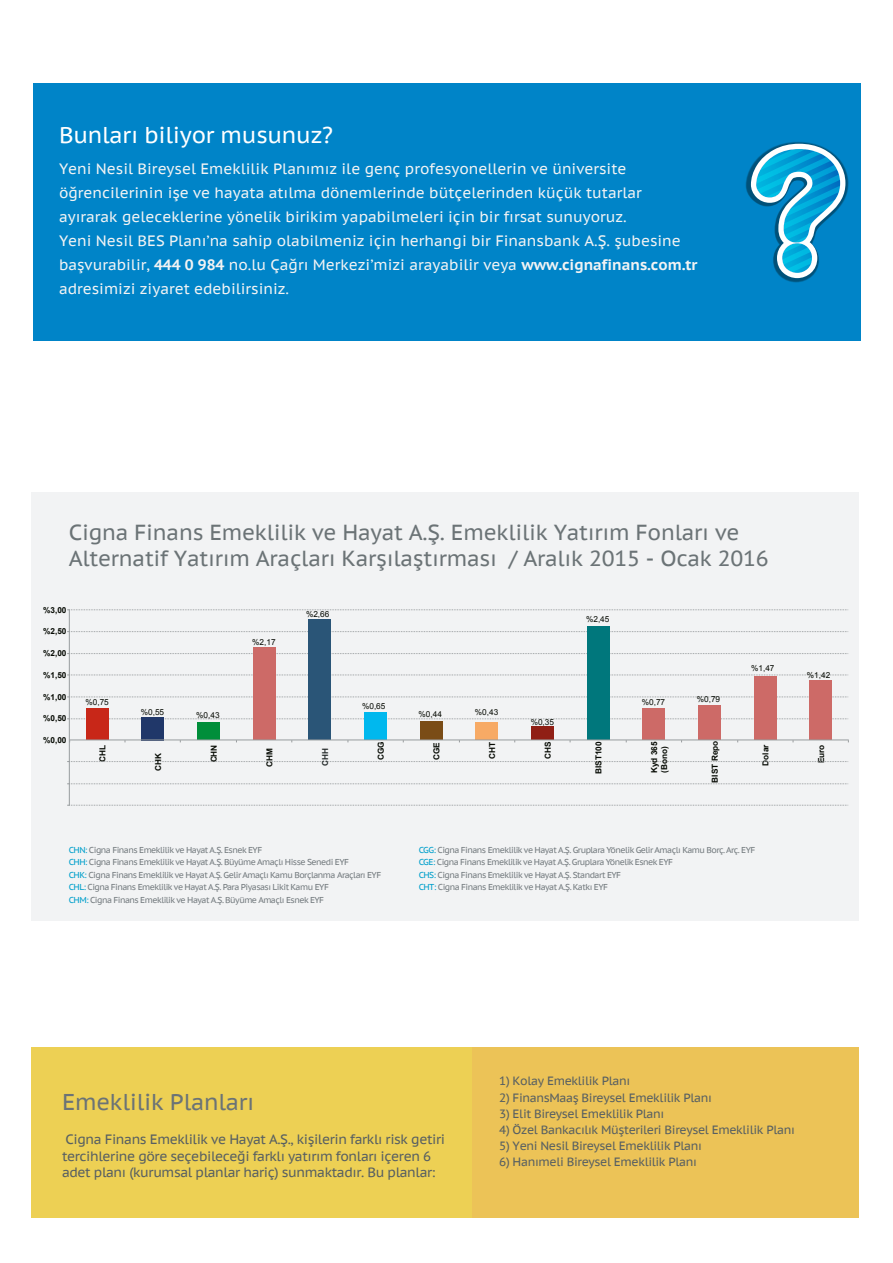
<style>
.page{position:relative;width:893px;height:1263px;background:#fff}
.page>*{position:absolute;margin:0;border:0;box-sizing:border-box;transform-origin:0 0}
.t1{font:22.8px "PT Sans Caption";letter-spacing:-.01em;color:#fff}
.t2{font:22.8px "PT Sans Caption";letter-spacing:-.01em;color:#6b7376}
.t3{font:21.75px/26.1px "PT Sans Caption";letter-spacing:-.01em;color:#6b7376}
.t4{font:15px/24px "PT Sans Caption";color:#f2f3f4}
.t5{font:13.5px/16.2px "PT Sans Caption";letter-spacing:-.03em;color:#575f62}
.t6{font:12px "PT Sans Caption";letter-spacing:-.03em;color:#575f62}
.t7{font:8.55px/12.5px "PT Sans Caption";letter-spacing:-.06em;color:#747b7f}
.t8{font:700 8.25px/9.9px "Arial";color:#060a03}
.t9{font:8.25px "Arial";color:#060a03}
.t10{font:700 8.25px "Arial";color:#262c2c}
.s1{font-weight:700}
.s2{color:#009fcb}
</style>
<div class="page">
<div style="left:31px;top:492px;width:827px;height:429px;background:#f2f3f4"></div>
<svg style="left:67px;top:609px;width:781px;height:1px"></svg>
<svg style="left:67px;top:631px;width:781px;height:1px"></svg>
<svg style="left:67px;top:653px;width:781px;height:1px"></svg>
<svg style="left:67px;top:674px;width:781px;height:1px"></svg>
<svg style="left:67px;top:696px;width:781px;height:1px"></svg>
<svg style="left:67px;top:718px;width:781px;height:1px"></svg>
<div style="left:31px;top:1047px;width:441px;height:171px;background:#edd054"></div>
<div style="left:472px;top:1047px;width:387px;height:171px;background:#ecc357"></div>
<div style="left:86px;top:708px;width:22px;height:32px;background:#c82718"></div>
<div style="left:142px;top:717px;width:22px;height:23px;background:#203769"></div>
<div style="left:197px;top:722px;width:23px;height:17px;background:#008e3a"></div>
<div style="left:364px;top:712px;width:23px;height:28px;background:#00b8ee"></div>
<div style="left:420px;top:721px;width:22px;height:19px;background:#7a4c16"></div>
<div style="left:476px;top:722px;width:22px;height:18px;background:#f7aa65"></div>
<div style="left:531px;top:726px;width:23px;height:14px;background:#901f15"></div>
<div style="left:810px;top:680px;width:22px;height:60px;background:#cd6a67"></div>
<div style="left:754px;top:677px;width:22px;height:63px;background:#cd6a67"></div>
<div style="left:643px;top:708px;width:22px;height:32px;background:#cd6a67"></div>
<div style="left:253px;top:648px;width:22px;height:92px;background:#cd6a67"></div>
<hr style="left:69px;top:609px;width:1px;height:196px;background:#989c9e">
<svg style="left:67px;top:761px;width:781px;height:1px"></svg>
<svg style="left:67px;top:783px;width:781px;height:1px"></svg>
<svg style="left:67px;top:805px;width:781px;height:1px"></svg>
<div style="left:587px;top:626px;width:22px;height:114px;background:#00777c"></div>
<div style="left:309px;top:619px;width:22px;height:121px;background:#2a5577"></div>
<div style="left:698px;top:705px;width:22px;height:35px;background:#cd6a67"></div>
<hr style="left:69px;top:739px;width:780px;height:1px;background:#989c9e">
<div style="left:33px;top:84px;width:827px;height:257px;background:#0084c8"></div>
<svg style="left:745px;top:142px;width:104px;height:141px"></svg>
<h1 class="t1" style="left:59px;top:120px;width:276px">Bunları biliyor musunuz?</h1>
<p class="t4" style="left:59px;top:156px;width:640px">Yeni Nesil Bireysel Emeklilik Planımız ile genç profesyonellerin ve üniversite öğrencilerinin işe ve hayata atılma dönemlerinde bütçelerinden küçük tutarlar ayırarak geleceklerine yönelik birikim yapabilmeleri için bir fırsat sunuyoruz.<br>Yeni Nesil BES Planı’na sahip olabilmeniz için herhangi bir Finansbank A.Ş. şubesine başvurabilir, <span class="s1">444 0 984</span> no.lu Çağrı Merkezi’mizi arayabilir veya <span class="s1">www.cignafinans.com.tr </span>adresimizi ziyaret edebilirsiniz.</p>
<h2 class="t3" style="left:69px;top:519px;width:702px">Cigna Finans Emeklilik ve Hayat A.Ş. Emeklilik Yatırım Fonları ve<br>Alternatif Yatırım Araçları Karşılaştırması / Aralık 2015 - Ocak 2016</h2>
<p class="t8" style="left:43px;top:605px;width:25px">%3,00</p>
<p class="t8" style="left:43px;top:627px;width:25px">%2,50</p>
<p class="t8" style="left:43px;top:649px;width:25px">%2,00</p>
<p class="t8" style="left:43px;top:670px;width:25px">%1,50</p>
<p class="t8" style="left:43px;top:692px;width:25px">%1,00</p>
<p class="t8" style="left:43px;top:714px;width:25px">%0,50</p>
<p class="t8" style="left:43px;top:736px;width:25px">%0,00</p>
<p class="t9" style="left:252px;top:637px;width:25px">%2,17</p>
<p class="t9" style="left:306px;top:609px;width:25px">%2,66</p>
<p class="t9" style="left:586px;top:613px;width:25px">%2,45</p>
<p class="t9" style="left:751px;top:663px;width:25px">%1,47</p>
<p class="t9" style="left:807px;top:669px;width:25px">%1,42</p>
<p class="t9" style="left:697px;top:694px;width:25px">%0,79</p>
<p class="t9" style="left:85px;top:696px;width:25px">%0,75</p>
<p class="t9" style="left:642px;top:696px;width:25px">%0,77</p>
<p class="t9" style="left:362px;top:701px;width:25px">%0,65</p>
<p class="t9" style="left:141px;top:706px;width:25px">%0,55</p>
<p class="t8" style="left:154px;top:770px;width:19px;rotate:-90deg">CHK</p>
<p class="t8" style="left:209px;top:762px;width:19px;rotate:-90deg">CHN</p>
<p class="t9" style="left:475px;top:706px;width:25px">%0,43</p>
<p class="t9" style="left:196px;top:709px;width:25px">%0,43</p>
<p class="t9" style="left:419px;top:708px;width:25px">%0,44</p>
<p class="t9" style="left:531px;top:716px;width:25px">%0,35</p>
<p class="t8" style="left:710px;top:782px;width:43px;rotate:-90deg">BIST Repo</p>
<p class="t10" style="left:320px;top:766px;width:19px;rotate:-90deg">CHH</p>
<p class="t8" style="left:376px;top:760px;width:20px;rotate:-90deg">CGG</p>
<p class="t8" style="left:432px;top:760px;width:19px;rotate:-90deg">CGE</p>
<p class="t8" style="left:650px;top:773px;width:33px;rotate:-90deg">Kyd 365 (Bono)</p>
<p class="t8" style="left:594px;top:774px;width:34px;rotate:-90deg">BIST100</p>
<p class="t8" style="left:98px;top:761px;width:18px;rotate:-90deg">CHL</p>
<p class="t8" style="left:488px;top:759px;width:18px;rotate:-90deg">CHT</p>
<p class="t8" style="left:543px;top:759px;width:19px;rotate:-90deg">CHS</p>
<p class="t8" style="left:761px;top:766px;width:23px;rotate:-90deg">Dolar</p>
<p class="t8" style="left:817px;top:763px;width:20px;rotate:-90deg">Euro</p>
<p class="t8" style="left:265px;top:767px;width:20px;rotate:-90deg">CHM</p>
<p class="t7" style="left:69px;top:843px;width:314px"><span class="s2">CHN:</span> Cigna Finans Emeklilik ve Hayat A.Ş. Esnek EYF<br><span class="s2">CHH:</span> Cigna Finans Emeklilik ve Hayat A.Ş. Büyüme Amaçlı Hisse Senedi EYF<br><span class="s2">CHK:</span> Cigna Finans Emeklilik ve Hayat A.Ş. Gelir Amaçlı Kamu Borçlanma Araçları EYF <span class="s2">CHL:</span> Cigna Finans Emeklilik ve Hayat A.Ş. Para Piyasası Likit Kamu EYF<br><span class="s2">CHM:</span> Cigna Finans Emeklilik ve Hayat A.Ş. Büyüme Amaçlı Esnek EYF</p>
<p class="t7" style="left:419px;top:843px;width:338px"><span class="s2">CGG:</span> Cigna Finans Emeklilik ve Hayat A.Ş. Gruplara Yönelik Gelir Amaçlı Kamu Borç. Arç. EYF <span class="s2">CGE:</span> Cigna Finans Emeklilik ve Hayat A.Ş. Gruplara Yönelik Esnek EYF<br><span class="s2">CHS:</span> Cigna Finans Emeklilik ve Hayat A.Ş. Standart EYF<br><span class="s2">CHT:</span> Cigna Finans Emeklilik ve Hayat A.Ş. Katkı EYF</p>
<h1 class="t2" style="left:62px;top:1088px;width:194px">Emeklilik Planları</h1>
<h3 class="t5" style="left:62px;top:1131px;width:384px">Cigna Finans Emeklilik ve Hayat A.Ş., kişilerin farklı risk getiri tercihlerine göre seçebileceği farklı yatırım fonları içeren 6 adet planı (kurumsal planlar hariç) sunmaktadır. Bu planlar:</h3>
<h3 class="t6" style="left:499px;top:1073px;width:132px">1) Kolay Emeklilik Planı</h3>
<h3 class="t6" style="left:499px;top:1090px;width:214px">2) FinansMaaş Bireysel Emeklilik Planı</h3>
<h3 class="t6" style="left:499px;top:1106px;width:167px">3) Elit Bireysel Emeklilik Planı</h3>
<h3 class="t6" style="left:499px;top:1122px;width:297px">4) Özel Bankacılık Müşterileri Bireysel Emeklilik Planı</h3>
<h3 class="t6" style="left:499px;top:1138px;width:204px">5) Yeni Nesil Bireysel Emeklilik Planı</h3>
<h3 class="t6" style="left:499px;top:1154px;width:199px">6) Hanımeli Bireysel Emeklilik Planı</h3>
</div>
